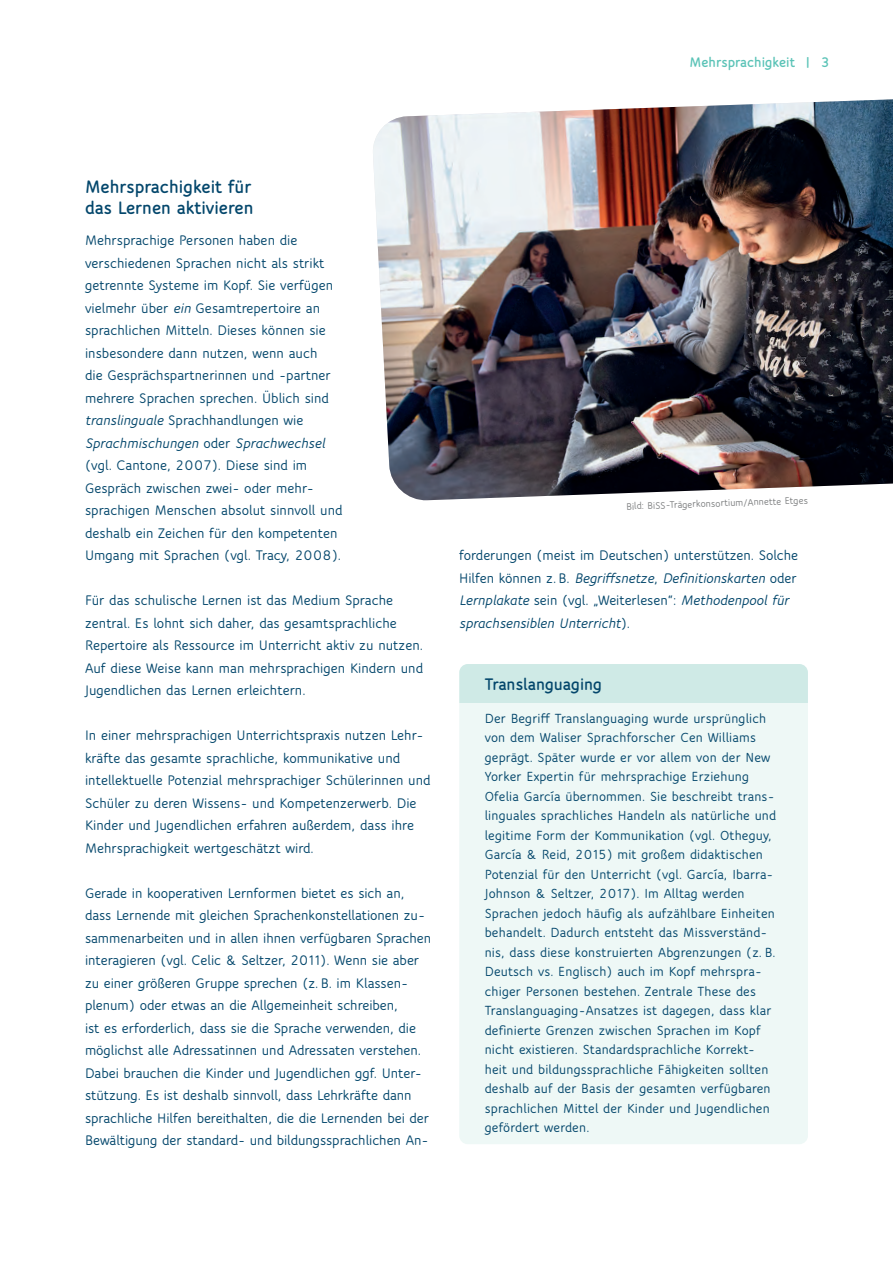
<style>
.page{position:relative;width:893px;height:1263px;background:#fff}
.page>*{position:absolute;margin:0;border:0;box-sizing:border-box;transform-origin:0 0}
.t1{font:800 19.5px/21px "Speak Pro";color:#04476c}
.t2{font:800 18px "Speak Pro";color:#04476c}
.t3{font:700 15px/22.5px "Speak Pro";color:#04476c}
.t4{font:800 15px "Speak Pro";color:#5bc3b7}
.t5{font:700 14.25px/19.5px "Speak Pro";letter-spacing:.01em;color:#04476c}
.t6{font:700 10.5px "Speak Pro";color:#7d7f80}
.s1{font-style:italic}
</style>
<div class="page">
<img style="left:373px;top:99px;width:520px;height:402px">
<div style="left:459px;top:664px;width:349px;height:39px;background:#cfeae6"></div>
<div style="left:459px;top:703px;width:349px;height:441px;background:#eef8f6"></div>
<p class="t4" style="left:690px;top:53px;width:141px">Mehrsprachigkeit | 3</p>
<h1 class="t1" style="left:85px;top:176px;width:170px">Mehrsprachigkeit für das Lernen aktivieren</h1>
<p class="t3" style="left:85px;top:229px;width:259px">Mehrsprachige Personen haben die verschiedenen Sprachen nicht als strikt getrennte Systeme im Kopf. Sie verfügen vielmehr über <span class="s1">ein</span> Gesamtrepertoire an sprachlichen Mitteln. Dieses können sie insbesondere dann nutzen, wenn auch<br>die Gesprächspartnerinnen und -partner mehrere Sprachen sprechen. Üblich sind <span class="s1">translinguale</span> Sprachhandlungen wie <span class="s1">Sprachmischungen</span> oder <span class="s1">Sprachwechsel </span>(vgl. Cantone, 2007). Diese sind im Gespräch zwischen zwei- oder mehr&shy;sprachigen Menschen absolut sinnvoll und deshalb ein Zeichen für den kompetenten Umgang mit Sprachen (vgl. Tracy, 2008).</p>
<p class="t3" style="left:85px;top:589px;width:340px">Für das schulische Lernen ist das Medium Sprache zentral. Es lohnt sich daher, das gesamtsprachliche Repertoire als Ressource im Unterricht aktiv zu nutzen.<br>Auf diese Weise kann man mehrsprachigen Kindern und Jugendlichen das Lernen erleichtern.</p>
<p class="t3" style="left:85px;top:724px;width:347px">In einer mehrsprachigen Unterrichtspraxis nutzen Lehr&shy;kräfte das gesamte sprachliche, kommunikative und intellektuelle Potenzial mehrsprachiger Schülerinnen und Schüler zu deren Wissens- und Kompetenzerwerb. Die Kinder und Jugendlichen erfahren außerdem, dass ihre Mehrsprachigkeit wertgeschätzt wird.</p>
<p class="t3" style="left:85px;top:882px;width:348px">Gerade in kooperativen Lernformen bietet es sich an, dass Lernende mit gleichen Sprachenkonstellationen zu&shy;sammenarbeiten und in allen ihnen verfügbaren Sprachen interagieren (vgl. Celic &amp; Seltzer, 2011). Wenn sie aber zu einer größeren Gruppe sprechen (z. B. im Klassen&shy;plenum) oder etwas an die Allgemeinheit schreiben,<br>ist es erforderlich, dass sie die Sprache verwenden, die möglichst alle Adressatinnen und Adressaten verstehen.<br>Dabei brauchen die Kinder und Jugendlichen ggf. Unter&shy;stützung. Es ist deshalb sinnvoll, dass Lehrkräfte dann sprachliche Hilfen bereithalten, die die Lernenden bei der Bewältigung der standard- und bildungssprachlichen An-</p>
<p class="t6" style="left:626px;top:500px;width:183px;rotate:-2deg">Bild: BiSS-Trägerkonsortium/Annette Etges</p>
<p class="t3" style="left:459px;top:544px;width:341px">forderungen (meist im Deutschen) unterstützen. Solche Hilfen können z. B. <span class="s1">Begriffsnetze</span>, <span class="s1">Definitionskarten</span> oder <span class="s1">Lernplakate</span> sein (vgl. „Weiterlesen“: <span class="s1">Methodenpool für sprachsensiblen Unterricht</span>).</p>
<p class="t2" style="left:485px;top:674px;width:119px">Translanguaging</p>
<p class="t5" style="left:485px;top:708px;width:293px">Der Begriff Translanguaging wurde ursprünglich von dem Waliser Sprachforscher Cen Williams geprägt. Später wurde er vor allem von der New Yorker Expertin für mehrsprachige Erziehung Ofelia García übernommen. Sie beschreibt trans&shy;linguales sprachliches Handeln als natürliche und legitime Form der Kommunikation (vgl. Otheguy, García &amp; Reid, 2015) mit großem didaktischen Potenzial für den Unterricht (vgl. García, Ibarra-Johnson &amp; Seltzer, 2017). Im Alltag werden Sprachen jedoch häufig als aufzählbare Einheiten behandelt. Dadurch entsteht das Missverständ&shy;nis, dass diese konstruierten Abgrenzungen (z. B.<br>Deutsch vs. Englisch) auch im Kopf mehrspra&shy;chiger Personen bestehen. Zentrale These des Translanguaging-Ansatzes ist dagegen, dass klar definierte Grenzen zwischen Sprachen im Kopf nicht existieren. Standardsprachliche Korrekt&shy;heit und bildungssprachliche Fähigkeiten sollten deshalb auf der Basis der gesamten verfügbaren sprachlichen Mittel der Kinder und Jugendlichen gefördert werden.</p>
</div>
